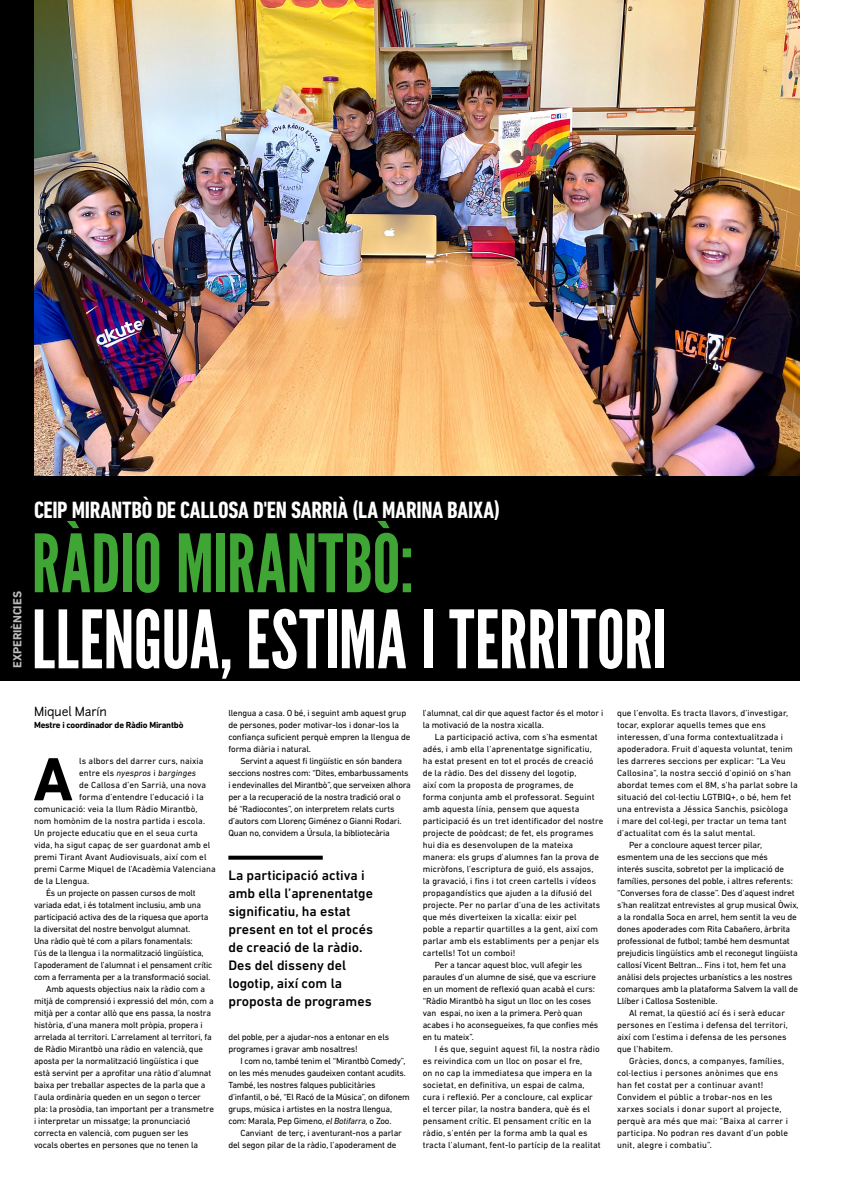
<style>
.page{position:relative;width:842px;height:1191px;background:#fff}
.page>*{position:absolute;margin:0;border:0;box-sizing:border-box;transform-origin:0 0}
.Titol_League_72{font:80.1px/76px "League Gothic";color:#fff}
.Text_Base_Capitular{font:700 61.9px "DIN Next LT Pro";color:#000}
.Titular_C_DIN_24{font:700 condensed 24px "DIN Next LT Pro";letter-spacing:-.01em;color:#fff}
.Destacat_bàsic_4_columnes_ACTUAL{font:500 14px/18px "DIN Next LT Pro";color:#000}
.Titular_C_DIN_24-2{font:700 12px "DIN Next LT Pro";letter-spacing:-.01em;color:#bcbcbc}
.Autor{font:12px "Junction";letter-spacing:-.01em;color:#000}
.Text_Base{font:9px/12px "DIN Next LT Pro";letter-spacing:-.01em;color:#000}
.Text_Base-2{font:9px/12px "DIN Next LT Pro";letter-spacing:.01em;color:#000}
.Text_Base_Capitular-2{font:9px "DIN Next LT Pro";letter-spacing:.01em;color:#000}
.Text_Base-3{font:9px/12px "DIN Next LT Pro";letter-spacing:.02em;color:#000}
.Subt_Autor{font:700 9px "DIN Next LT Pro";letter-spacing:-.02em;color:#000}
.Text_Base_Capitular-3{font:italic 9px "DIN Next LT Pro";letter-spacing:.01em;color:#000}
.s1{color:#3fa535}
.s2{font-style:normal}
.s3{font-style:italic}
</style>
<div class="page">
<div style="left:0;top:0;width:799px;height:680px;background:#000"></div>
<svg style="left:228px;top:855px;width:95px;height:4px"></svg>
<img style="left:34px;top:0;width:765px;height:476px">
<p class="Titular_C_DIN_24-2" style="left:10px;top:668px;width:78px;rotate:-90deg">EXPERIÈNCIES</p>
<p class="Titular_C_DIN_24" style="left:34px;top:496px;width:468px">CEIP MIRANTBÒ DE CALLOSA D'EN SARRIÀ (LA MARINA BAIXA)</p>
<p class="Titol_League_72" style="left:32px;top:526px;width:637px"><span class="s1">RÀDIO MIRANTBÒ:<br></span>LLENGUA, ESTIMA I TERRITORI</p>
<p class="Autor" style="left:34px;top:704px;width:74px">Miquel Marín</p>
<p class="Subt_Autor" style="left:34px;top:720px;width:151px">Mestre i coordinador de Ràdio Mirantbò</p>
<p class="Text_Base_Capitular" style="left:33px;top:743px;width:41px">A</p>
<p class="Text_Base_Capitular-2" style="left:79px;top:756px;width:126px">ls albors del darrer curs, naixia</p>
<p class="Text_Base_Capitular-3" style="left:79px;top:768px;width:118px"><span class="s2">entre els</span> nyespros <span class="s2">i</span> barginges</p>
<p class="Text_Base_Capitular-2" style="left:79px;top:780px;width:128px">de Callosa d’en Sarrià, una nova</p>
<p class="Text_Base_Capitular-2" style="left:79px;top:792px;width:126px">forma d’entendre l’educació i la</p>
<p class="Text_Base_Capitular-2" style="left:34px;top:804px;width:165px">comunicació: veia la llum Ràdio Mirantbò,</p>
<p class="Text_Base_Capitular-2" style="left:34px;top:816px;width:173px">nom homònim de la nostra partida i escola.</p>
<p class="Text_Base_Capitular-2" style="left:34px;top:828px;width:165px">Un projecte educatiu que en el seua curta</p>
<p class="Text_Base_Capitular-2" style="left:34px;top:840px;width:178px">vida, ha sigut capaç de ser guardonat amb el</p>
<p class="Text_Base_Capitular-2" style="left:34px;top:852px;width:174px">premi Tirant Avant Audiovisuals, així com el</p>
<p class="Text_Base_Capitular-2" style="left:34px;top:864px;width:183px">premi Carme Miquel de l’Acadèmia Valenciana</p>
<p class="Text_Base_Capitular-2" style="left:34px;top:876px;width:57px">de la Llengua.</p>
<p class="Text_Base" style="left:34px;top:887px;width:180px;text-indent:12px">És un projecte on passen cursos de molt variada edat, i és totalment inclusiu, amb una participació activa des de la riquesa que aporta la diversitat del nostre benvolgut alumnat.<br>Una ràdio què té com a pilars fonamentals:<br>l’ús de la llengua i la normalització lingüística, l’apoderament de l’alumnat i el pensament crític com a ferramenta per a la transformació social.</p>
<p class="Text_Base" style="left:34px;top:983px;width:181px;text-indent:12px">Amb aquests objectius naix la ràdio com a mitjà de comprensió i expressió del món, com a mitjà per a contar allò que ens passa, la nostra història, d’una manera molt pròpia, propera i arrelada al territori. L’arrelament al territori, fa de Ràdio Mirantbò una ràdio en valencià, que aposta per la normalització lingüística i que està servint per a aprofitar una ràtio d’alumnat baixa per treballar aspectes de la parla que a l’aula ordinària queden en un segon o tercer pla: la prosòdia, tan important per a transmetre i interpretar un missatge; la pronunciació correcta en valencià, com puguen ser les vocals obertes en persones que no tenen la</p>
<p class="Text_Base" style="left:228px;top:707px;width:184px">llengua a casa. O bé, i seguint amb aquest grup de persones, poder motivar-los i donar-los la confiança suficient perquè empren la llengua de forma diària i natural.</p>
<p class="Text_Base" style="left:228px;top:755px;width:184px;text-indent:12px">Servint a aquest fi lingüístic en són bandera seccions nostres com: “Dites, embarbussaments i endevinalles del Mirantbò”, que serveixen alhora per a la recuperació de la nostra tradició oral o<br>bé “Radiocontes”, on interpretem relats curts d’autors com Llorenç Giménez o Gianni Rodari.<br>Quan no, convidem a Ú rsula, la bibliotecà ria</p>
<p class="Destacat_bàsic_4_columnes_ACTUAL" style="left:228px;top:865px;width:146px">La participació activa i amb ella l’aprenentatge significatiu, ha estat present en tot el procés de creació de la ràdio.<br>Des del disseny del logotip, així com la proposta de programes</p>
<p class="Text_Base" style="left:228px;top:1031px;width:162px">del poble, per a ajudar-nos a entonar en els programes i gravar amb nosaltres!</p>
<p class="Text_Base" style="left:228px;top:1055px;width:183px;text-indent:12px">I com no, també tenim el “Mirantbò Comedy”, on les més menudes gaudeixen contant acudits.<br>També, les nostres falques publicità ries d’infantil, o bé, “El Racó de la Música”, on difonem grups, música i artistes en la nostra llengua, com: Marala, Pep Gimeno, <span class="s3">el Botifarra,</span> o Zoo.</p>
<p class="Text_Base" style="left:228px;top:1127px;width:175px;text-indent:12px">Canviant de terç, i aventurant-nos a parlar del segon pilar de la ràdio, l’apoderament de</p>
<p class="Text_Base" style="left:423px;top:707px;width:182px">l’alumnat, cal dir que aquest factor és el motor i la motivació de la nostra xicalla.</p>
<p class="Text_Base-2" style="left:423px;top:731px;width:182px;text-indent:12px">La participació activa, com s’ha esmentat adés, i amb ella l’aprenentatge significatiu, ha estat present en tot el procés de creació<br>de la ràdio. Des del disseny del logotip,<br>així com la proposta de programes, de<br>forma conjunta amb el professorat. Seguint amb aquesta línia, pensem que aquesta participació és un tret identificador del nostre projecte de poòdcast; de fet, els programes hui dia es desenvolupen de la mateixa manera: els grups d’alumnes fan la prova de micròfons, l’escriptura de guió, els assajos,<br>la gravació, i fins i tot creen cartells i vídeos propagandístics que ajuden a la difusió del projecte. Per no parlar d’una de les activitats que més diverteixen la xicalla: eixir pel<br>poble a repartir quartilles a la gent, així com parlar amb els establiments per a penjar els cartells! Tot un comboi!</p>
<p class="Text_Base" style="left:423px;top:959px;width:177px;text-indent:12px">Per a tancar aquest bloc, vull afegir les paraules d’un alumne de sisé, que va escriure en un moment de reflexió quan acabà el curs: “Ràdio Mirantbò ha sigut un lloc on les coses van espai, no ixen a la primera. Però quan acabes i ho aconsegueixes, fa que confies més en tu mateix”.</p>
<p class="Text_Base-2" style="left:423px;top:1043px;width:179px;text-indent:12px">I és que, seguint aquest fil, la nostra ràdio es reivindica com un lloc on posar el fre,<br>on no cap la immediatesa que impera en la societat, en definitiva, un espai de calma, cura i reflexió. Per a concloure, cal explicar el tercer pilar, la nostra bandera, què és el pensament crític. El pensament crític en la ràdio, s’entén per la forma amb la qual es tracta l’alumant, fent-lo partícip de la realitat</p>
<p class="Text_Base-2" style="left:617px;top:707px;width:182px">que l’envolta. Es tracta llavors, d’investigar, tocar, explorar aquells temes que ens interessen, d’una forma contextualitzada i apoderadora. Fruit d’aquesta voluntat, tenim les darreres seccions per explicar: “La Veu Callosina”, la nostra secció d’opinió on s’han abordat temes com el 8M, s’ha parlat sobre la situació del col·lectiu LGTBIQ+, o bé, hem fet una entrevista a Jéssica Sanchis, psicòloga<br>i mare del col·legi, per tractar un tema tant d’actualitat com és la salut mental.</p>
<p class="Text_Base" style="left:617px;top:839px;width:183px;text-indent:12px">Per a concloure aquest tercer pilar, esmentem una de les seccions que més<br>interés suscita, sobretot per la implicació de famílies, persones del poble, i altres referents: “Converses fora de classe”. Des d’aquest indret s’han realitzat entrevistes al grup musical Òwix, a la rondalla Soca en arrel, hem sentit la veu de dones apoderades com Rita Cabañero, à rbrita professional de futbol; també hem desmuntat prejudicis lingüístics amb el reconegut lingü ista callosí Vicent Beltran... Fins i tot, hem fet una anà lisi dels projectes urbanístics a les nostres comarques amb la plataforma Salvem la vall de Llíber i Callosa Sostenible.</p>
<p class="Text_Base-2" style="left:617px;top:1007px;width:172px;text-indent:12px">Al remat, la qüestió ací és i serà educar persones en l’estima i defensa del territori, així com l’estima i defensa de les persones que l’habitem.</p>
<p class="Text_Base-3" style="left:617px;top:1055px;width:173px;text-indent:12px">Gràcies, doncs, a companyes, famílies, col·lectius i persones anònimes que ens han fet costat per a continuar avant!<br>Convidem el públic a trobar-nos en les xarxes socials i donar suport al projecte, perquè ara més que mai: “Baixa al carrer i participa. No podran res davant d’un poble unit, alegre i combatiu”.</p>
</div>
